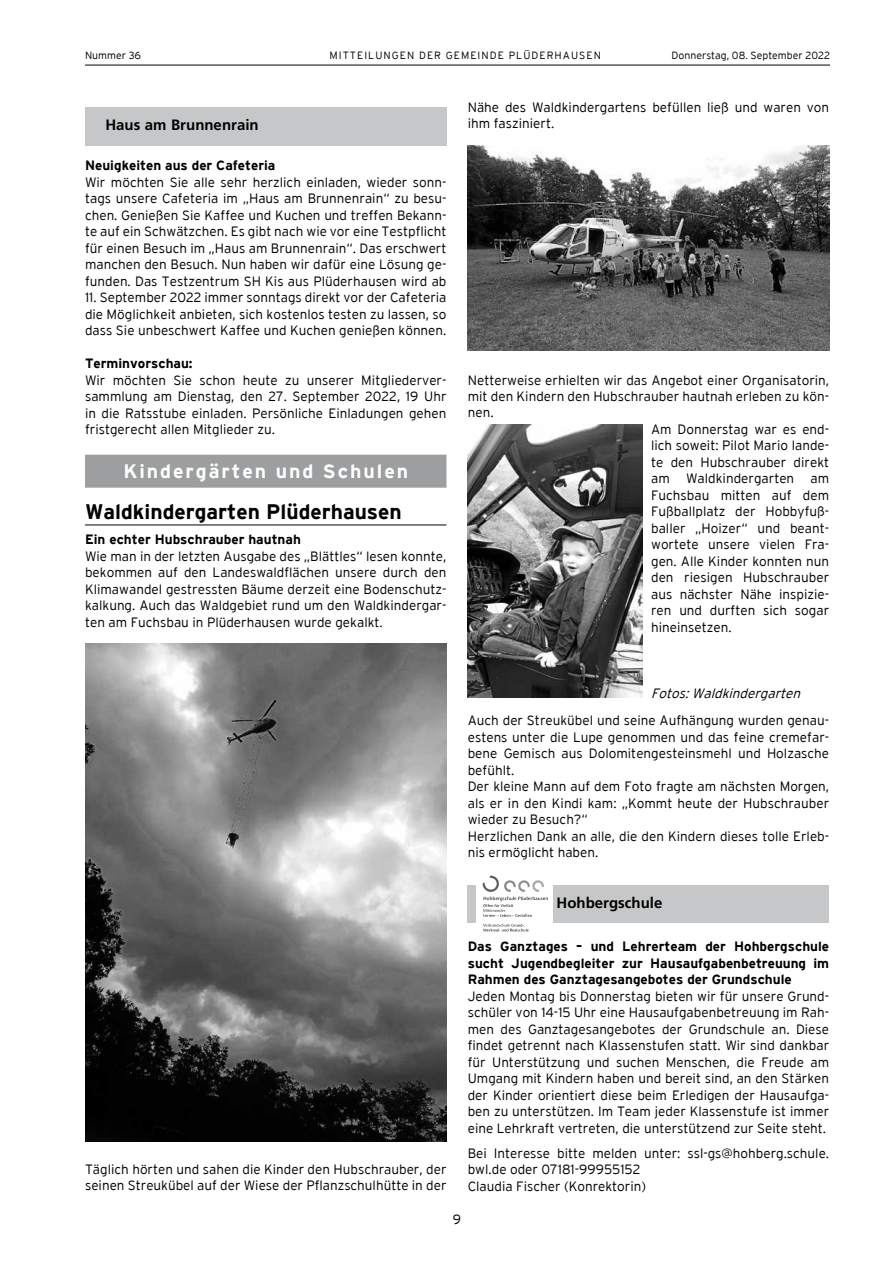
<style>
.page{position:relative;width:893px;height:1263px;background:#fff}
.page>*{position:absolute;margin:0;border:0;box-sizing:border-box;transform-origin:0 0}
.t1{font:700 21px "Interstate";color:#000}
.t2{font:700 19.5px "Interstate";letter-spacing:.1em;color:#fff}
.t3{font:700 15px "Frutiger";color:#000}
.t4{font:300 13.5px/16.5px "Interstate";color:#000;text-align:justify}
.t5{font:700 13.5px/16.5px "Interstate";color:#000;text-align:justify}
.t6{font:italic 300 13.5px "Interstate";color:#000}
.t7{font:300 10.5px "Interstate";color:#000}
.t8{font:300 10.5px "Interstate";letter-spacing:.1em;color:#000}
</style>
<div class="page">
<hr style="left:85px;top:65px;width:745px;height:1px;background:#000">
<div style="left:85px;top:455px;width:361px;height:33px;background:#9c9e9f"></div>
<hr style="left:85px;top:524px;width:361px;height:1px;background:#000">
<div style="left:85px;top:107px;width:361px;height:38px;background:#c6c7c8"></div>
<img style="left:85px;top:644px;width:361px;height:497px">
<img style="left:468px;top:146px;width:361px;height:205px">
<div style="left:468px;top:885px;width:361px;height:38px;background:#c6c7c8"></div>
<div style="left:476px;top:874px;width:76px;height:60px;background:#fff"></div>
<svg style="left:483px;top:876px;width:65px;height:41px"></svg>
<svg style="left:483px;top:923px;width:46px;height:8px"></svg>
<img style="left:468px;top:425px;width:175px;height:272px">
<p class="t7" style="left:85px;top:50px;width:58px">Nummer 36</p>
<p class="t8" style="left:329px;top:50px;width:273px">MITTEILUNGEN DER GEMEINDE PLÜDERHAUSEN</p>
<p class="t7" style="left:672px;top:50px;width:160px">Donnerstag, 08. September 2022</p>
<p class="t3" style="left:105px;top:116px;width:155px">Haus am Brunnenrain</p>
<p class="t5" style="left:85px;top:157px;width:192px">Neuigkeiten aus der Cafeteria</p>
<p class="t4" style="left:85px;top:174px;width:363px">Wir möchten Sie alle sehr herzlich einladen, wieder sonn&shy;tags unsere Cafeteria im „Haus am Brunnenrain“ zu besu&shy;chen. Genießen Sie Kaffee und Kuchen und treffen Bekann&shy;te auf ein Schwätzchen. Es gibt nach wie vor eine Testpflicht für einen Besuch im „Haus am Brunnenrain“. Das erschwert manchen den Besuch. Nun haben wir dafür eine Lösung ge&shy;funden. Das Testzentrum SH Kis aus Plüderhausen wird ab</p>
<p class="t4" style="left:85px;top:289px;width:363px">11. September 2022 immer sonntags direkt vor der Cafeteria die Möglichkeit anbieten, sich kostenlos testen zu lassen, so dass Sie unbeschwert Kaffee und Kuchen genießen können.</p>
<p class="t5" style="left:85px;top:355px;width:109px">Terminvorschau:</p>
<p class="t4" style="left:85px;top:371px;width:363px">Wir möchten Sie schon heute zu unserer Mitgliederver&shy;sammlung am Dienstag, den 27. September 2022, 19 Uhr in die Ratsstube einladen. Persönliche Einladungen gehen fristgerecht allen Mitglieder zu.</p>
<h2 class="t2" style="left:123px;top:460px;width:286px">Kindergärten und Schulen</h2>
<h1 class="t1" style="left:85px;top:500px;width:318px">Waldkindergarten Plüderhausen</h1>
<p class="t5" style="left:85px;top:531px;width:217px">Ein echter Hubschrauber hautnah</p>
<p class="t4" style="left:85px;top:548px;width:363px">Wie man in der letzten Ausgabe des „Blättles“ lesen konnte, bekommen auf den Landeswaldflächen unsere durch den Klimawandel gestressten Bäume derzeit eine Bodenschutz&shy;kalkung. Auch das Waldgebiet rund um den Waldkindergar&shy;ten am Fuchsbau in Plüderhausen wurde gekalkt.</p>
<p class="t4" style="left:468px;top:99px;width:363px">Nähe des Waldkindergartens befüllen ließ und waren von ihm fasziniert.</p>
<p class="t4" style="left:468px;top:371px;width:363px">Netterweise erhielten wir das Angebot einer Organisatorin,</p>
<p class="t4" style="left:468px;top:388px;width:363px">mit den Kindern den Hubschrauber hautnah erleben zu kön-</p>
<p class="t4" style="left:468px;top:404px;width:27px">nen.</p>
<p class="t4" style="left:651px;top:421px;width:180px">Am Donnerstag war es end-</p>
<p class="t4" style="left:651px;top:437px;width:180px">lich soweit: Pilot Mario lande-</p>
<p class="t4" style="left:651px;top:454px;width:180px">te den Hubschrauber direkt</p>
<p class="t4" style="left:651px;top:470px;width:180px">am Waldkindergarten am</p>
<p class="t4" style="left:651px;top:487px;width:180px">Fuchsbau mitten auf dem</p>
<p class="t4" style="left:651px;top:503px;width:180px">Fußballplatz der Hobbyfuß-</p>
<p class="t4" style="left:651px;top:520px;width:180px">baller „Hoizer“ und beant-</p>
<p class="t4" style="left:651px;top:536px;width:180px">wortete unsere vielen Fra-</p>
<p class="t4" style="left:651px;top:553px;width:180px">gen. Alle Kinder konnten nun</p>
<p class="t4" style="left:651px;top:569px;width:180px">den riesigen Hubschrauber</p>
<p class="t4" style="left:651px;top:586px;width:180px">aus nächster Nähe inspizie-</p>
<p class="t4" style="left:651px;top:602px;width:180px">ren und durften sich sogar</p>
<p class="t4" style="left:651px;top:619px;width:82px">hineinsetzen.</p>
<p class="t4" style="left:85px;top:1161px;width:363px">Täglich hörten und sahen die Kinder den Hubschrauber, der seinen Streukübel auf der Wiese der Pflanzschulhütte in der</p>
<p class="t6" style="left:651px;top:686px;width:155px">Fotos:Waldkindergarten</p>
<p class="t4" style="left:468px;top:712px;width:363px;text-align:left">Auch der Streukübel und seine Aufhängung wurden genau&shy;estens unter die Lupe genommen und das feine cremefar&shy;bene Gemisch aus Dolomitengesteinsmehl und Holzasche befühlt.<br>Der kleine Mann auf dem Foto fragte am nächsten Morgen, als er in den Kindi kam: „Kommt heute der Hubschrauber wieder zu Besuch?“<br>Herzlichen Dank an alle, die den Kindern dieses tolle Erleb&shy;nis ermöglicht haben.</p>
<p class="t3" style="left:557px;top:894px;width:107px">Hohbergschule</p>
<p class="t5" style="left:468px;top:938px;width:363px">Das Ganztages – und Lehrerteam der Hohbergschule sucht Jugendbegleiter zur Hausaufgabenbetreuung im Rahmen des Ganztagesangebotes der Grundschule</p>
<p class="t4" style="left:468px;top:987px;width:363px">Jeden Montag bis Donnerstag bieten wir für unsere Grund&shy;schüler von 14-15 Uhr eine Hausaufgabenbetreuung im Rah&shy;men des Ganztagesangebotes der Grundschule an. Diese findet getrennt nach Klassenstufen statt. Wir sind dankbar für Unterstützung und suchen Menschen, die Freude am Umgang mit Kindern haben und bereit sind, an den Stärken der Kinder orientiert diese beim Erledigen der Hausaufga&shy;ben zu unterstützen. Im Team jeder Klassenstufe ist immer eine Lehrkraft vertreten, die unterstützend zur Seite steht.</p>
<p class="t4" style="left:468px;top:1144px;width:363px;text-align:left">Bei Interesse bitte melden unter: ssl-gs@hohberg.schule. bwl.de oder 07181-99955152<br>Claudia Fischer (Konrektorin)</p>
<p class="t4" style="left:453px;top:1210px;width:10px">9</p>
</div>
